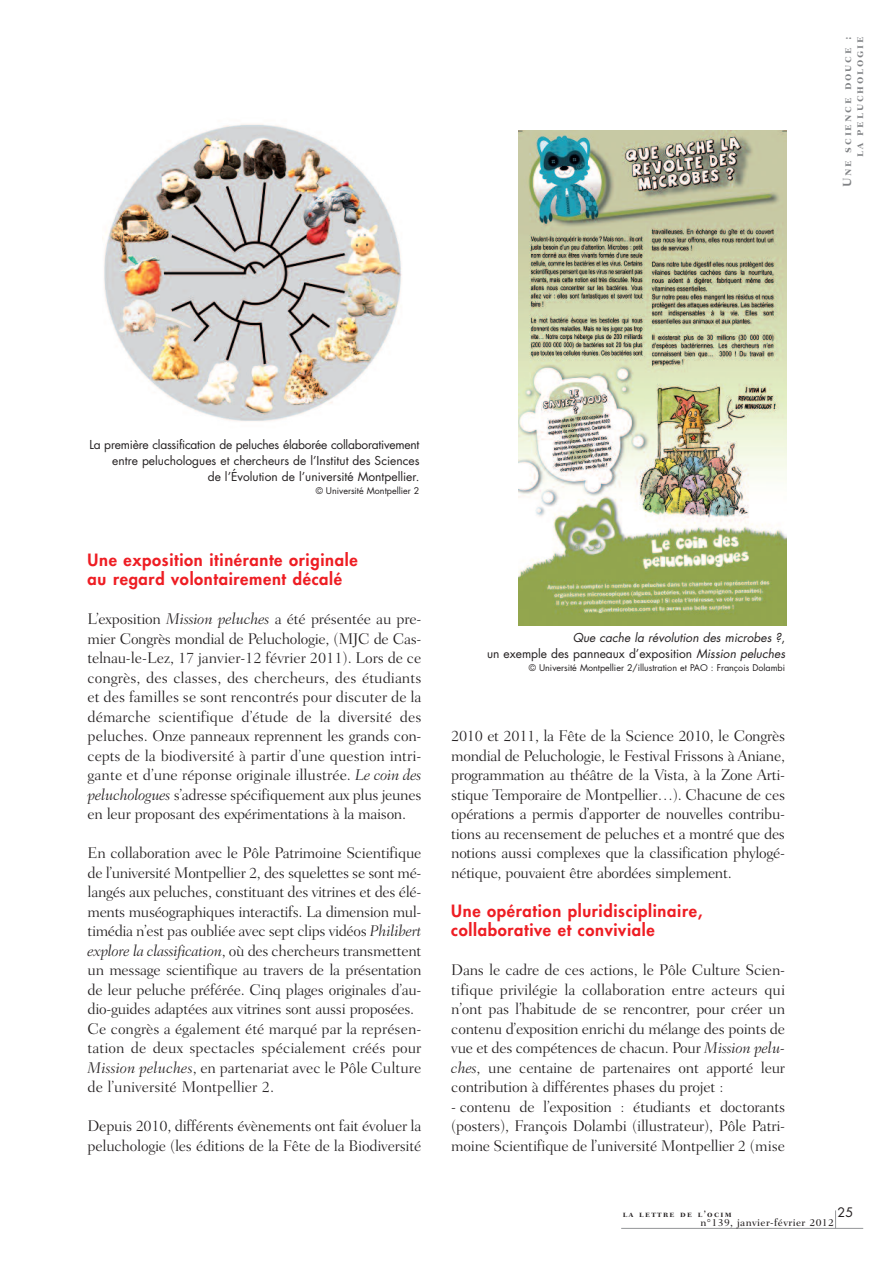
<style>
.page{position:relative;width:893px;height:1263px;background:#fff}
.page>*{position:absolute;margin:0;border:0;box-sizing:border-box;transform-origin:0 0}
.t1{font:800 16.5px/19.5px "Futura";letter-spacing:.04em;color:#ee1d23}
.t2{font:300 15.75px/19.5px "Fairfield LH";letter-spacing:-.02em;color:#231f20;text-align:justify}
.t3{font:12.75px "Futura";color:#231f20}
.t4{font:12px/15.8px "Futura";color:#231f20;text-align:right}
.t5{font:italic 12px/15.8px "Futura";color:#231f20;text-align:right}
.t6{font:12px/12px "Fairfield LH Bold SC";letter-spacing:.15em;color:#808285;text-align:right}
.t7{font:500 10.5px "Fairfield LH";letter-spacing:.04em;color:#231f20}
.t8{font:9px "Futura";color:#231f20}
.t9{font:9px "Fairfield LH Bold SC";letter-spacing:.15em;color:#231f20}
.s1{font-style:italic}
.s2{font-style:normal}
</style>
<div class="page">
<svg style="left:835px;top:1210px;width:1px;height:18px"></svg>
<hr style="left:621px;top:1228px;width:242px;height:1px;background:#939598">
<img style="left:102px;top:124px;width:300px;height:297px">
<img style="left:518px;top:130px;width:269px;height:495px">
<p class="t6" style="left:842px;top:187px;width:152px;rotate:-90deg">Une science douce : la peluchologie</p>
<p class="t4" style="left:89px;top:438px;width:331px">La première classification de peluches élaborée collaborativement entre peluchologues et chercheurs de l’Institut des Sciences<br>de l’Évolution de l’université Montpellier.</p>
<p class="t8" style="left:316px;top:487px;width:105px">© Université Montpellier 2</p>
<p class="t1" style="left:88px;top:551px;width:271px">Une exposition itinérante originale au regard volontairement décalé</p>
<p class="t2" style="left:88px;top:610px;width:335px">L’exposition <span class="s1">Mission peluches</span> a été présentée au pre&shy;mier Congrès mondial de Peluchologie, (MJC de Cas&shy;telnau-le-Lez, 17 janvier-12 février 2011). Lors de ce congrès, des classes, des chercheurs, des étudiants et des familles se sont rencontrés pour discuter de la démarche scientifique d’étude de la diversité des peluches. Onze panneaux reprennent les grands con&shy;cepts de la biodiversité à partir d’une question intri&shy;gante et d’une réponse originale illustrée. <span class="s1">Le coin des peluchologues</span> s’adresse spécifiquement aux plus jeunes en leur proposant des expérimentations à la maison.</p>
<p class="t2" style="left:88px;top:844px;width:335px;text-align:left">En collaboration avec le Pôle Patrimoine Scientifique de l’université Montpellier 2, des squelettes se sont mé&shy;langés aux peluches, constituant des vitrines et des élé&shy;ments muséographiques interactifs. La dimension mul&shy;timédia n’est pas oubliée avec sept clips vidéos <span class="s1">Philibert explore la classification</span>, où des chercheurs transmettent un message scientifique au travers de la présentation de leur peluche préférée. Cinq plages originales d’au&shy;dio-guides adaptées aux vitrines sont aussi proposées.<br>Ce congrès a également été marqué par la représen&shy;tation de deux spectacles spécialement créés pour <span class="s1">Mission peluches</span>, en partenariat avec le Pôle Culture de l’université Montpellier 2.</p>
<p class="t2" style="left:88px;top:1117px;width:335px">Depuis 2010, différents évènements ont fait évoluer la peluchologie (les éditions de la Fête de la Biodiversité</p>
<p class="t5" style="left:487px;top:631px;width:300px">Que cache la révolution des microbes ?<span class="s2">,<br>un exemple des panneaux d’exposition</span> Mission peluches</p>
<p class="t8" style="left:529px;top:664px;width:258px">© Université Montpellier 2/illustration et PAO : François Dolambi</p>
<p class="t2" style="left:451px;top:727px;width:335px">2010 et 2011, la Fête de la Science 2010, le Congrès mondial de Peluchologie, le Festival Frissons à Aniane, programmation au théâtre de la Vista, à la Zone Arti&shy;stique Temporaire de Montpellier…). Chacune de ces opérations a permis d’apporter de nouvelles contribu&shy;tions au recensement de peluches et a montré que des notions aussi complexes que la classification phylogé&shy;nétique, pouvaient être abordées simplement.</p>
<p class="t1" style="left:451px;top:902px;width:253px">Une opération pluridisciplinaire, collaborative et conviviale</p>
<p class="t2" style="left:451px;top:961px;width:335px">Dans le cadre de ces actions, le Pôle Culture Scien&shy;tifique privilégie la collaboration entre acteurs qui n’ont pas l’habitude de se rencontrer, pour créer un contenu d’exposition enrichi du mélange des points de vue et des compétences de chacun. Pour <span class="s1">Mission pelu&shy;ches</span>, une centaine de partenaires ont apporté leur contribution à différentes phases du projet :</p>
<p class="t2" style="left:451px;top:1098px;width:335px">- contenu de l’exposition : étudiants et doctorants (posters), François Dolambi (illustrateur), Pôle Patri&shy;moine Scientifique de l’université Montpellier 2 (mise</p>
<p class="t3" style="left:837px;top:1206px;width:17px">25</p>
<p class="t9" style="left:623px;top:1210px;width:110px">la lettre de l’ocim</p>
<p class="t7" style="left:700px;top:1218px;width:135px">n°139, janvier-février 2012</p>
</div>
